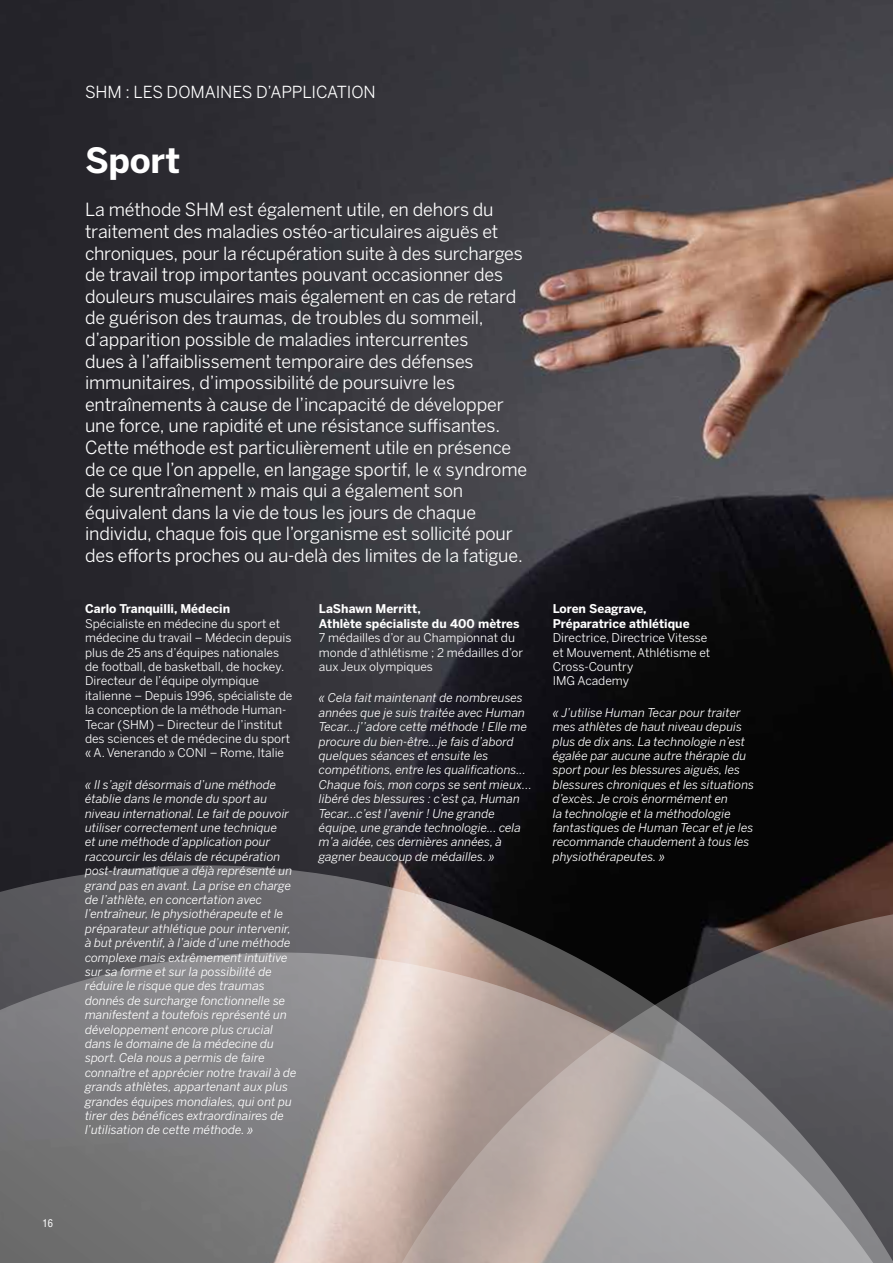
<style>
.page{position:relative;width:893px;height:1263px;background:#fff}
.page>*{position:absolute;margin:0;border:0;box-sizing:border-box;transform-origin:0 0}
.t1{font:700 34.5px "Benton Sans";letter-spacing:-.005em;color:#fff}
.t2{font:18px/21.6px "Benton Sans";letter-spacing:-.01em;color:#fff}
.t3{font:16.5px "Benton Sans";letter-spacing:-.01em;color:#fff}
.t4{font:italic 12px/14.4px "Benton Sans";color:#fff}
.t5{font:12px/14.4px "Benton Sans";color:#fff}
.t6{font:700 12px/14.4px "Benton Sans";color:#fff}
.t7{font:condensed 10.5px "Helvetica LT Std";color:#fff}
</style>
<div class="page">
<img style="left:0;top:0;width:893px;height:865px">
<svg style="left:0;top:865px;width:893px;height:87px;background:#434042"></svg>
<svg style="left:307px;top:902px;width:586px;height:50px;background:#4e4542"></svg>
<svg style="left:0;top:952px;width:893px;height:311px;background:#928c8b"></svg>
<h3 class="t3" style="left:85px;top:82px;width:292px">SHM : LES DOMAINES D’APPLICATION</h3>
<h1 class="t1" style="left:85px;top:140px;width:97px">Sport</h1>
<p class="t2" style="left:85px;top:199px;width:444px">La méthode SHM est également utile, en dehors du traitement des maladies ostéo-articulaires aiguës et chroniques, pour la récupération suite à des surcharges de travail trop importantes pouvant occasionner des douleurs musculaires mais également en cas de retard de guérison des traumas, de troubles du sommeil, d’apparition possible de maladies intercurrentes<br>dues à l’affaiblissement temporaire des défenses immunitaires, d’impossibilité de poursuivre les entraînements à cause de l’incapacité de développer une force, une rapidité et une résistance suffisantes.<br>Cette méthode est particulièrement utile en présence de ce que l’on appelle, en langage sportif, le « syndrome de surentraînement » mais qui a également son équivalent dans la vie de tous les jours de chaque individu, chaque fois que l’organisme est sollicité pour des efforts proches ou au-delà des limites de la fatigue.</p>
<p class="t6" style="left:85px;top:601px;width:147px">Carlo Tranquilli, Médecin</p>
<p class="t5" style="left:85px;top:616px;width:209px">Spécialiste en médecine du sport et médecine du travail – Médecin depuis plus de 25 ans d’équipes nationales de football, de basketball, de hockey.<br>Directeur de l’équipe olympique italienne – Depuis 1996, spécialiste de la conception de la méthode Human-Tecar (SHM) – Directeur de l’institut des sciences et de médecine du sport « A. Venerando » CONI – Rome, Italie</p>
<p class="t4" style="left:85px;top:777px;width:213px">« Il s’agit désormais d’une méthode établie dans le monde du sport au niveau international. Le fait de pouvoir utiliser correctement une technique<br>et une méthode d’application pour raccourcir les délais de récupération post-traumatique a déjà représenté un grand pas en avant. La prise en charge de l’athlète, en concertation avec l’entraîneur, le physiothérapeute et le préparateur athlétique pour intervenir, à but préventif, à l’aide d’une méthode complexe mais extrêmement intuitive sur sa forme et sur la possibilité de réduire le risque que des traumas donnés de surcharge fonctionnelle se manifestent a toutefois représenté un développement encore plus crucial dans le domaine de la médecine du sport. Cela nous a permis de faire connaître et apprécier notre travail à de grands athlètes, appartenant aux plus grandes équipes mondiales, qui ont pu tirer des bénéfices extraordinaires de l’utilisation de cette méthode. »</p>
<p class="t6" style="left:319px;top:601px;width:202px">LaShawn Merritt,<br>Athlète spécialiste du 400 mètres</p>
<p class="t5" style="left:319px;top:630px;width:206px">7 médailles d’or au Championnat du monde d’athlétisme ; 2 médailles d’or aux Jeux olympiques</p>
<p class="t4" style="left:319px;top:691px;width:214px">« Cela fait maintenant de nombreuses années que je suis traitée avec Human Tecar...j’’adore cette méthode ! Elle me procure du bien-être...je fais d’abord quelques séances et ensuite les compétitions, entre les qualifications...<br>Chaque fois, mon corps se sent mieux... libéré des blessures : c’est ça, Human Tecar...c’est l’avenir ! Une grande équipe, une grande technologie... cela m’a aidée, ces dernières années, à gagner beaucoup de médailles. »</p>
<p class="t6" style="left:553px;top:601px;width:138px">Loren Seagrave,<br>Préparatrice athlétique</p>
<p class="t5" style="left:553px;top:630px;width:159px">Directrice, Directrice Vitesse et Mouvement, Athlétisme et<br>Cross-Country<br>IMG Academy</p>
<p class="t4" style="left:553px;top:705px;width:203px">« J’utilise Human Tecar pour traiter mes athlètes de haut niveau depuis plus de dix ans. La technologie n’est égalée par aucune autre thérapie du sport pour les blessures aiguës, les blessures chroniques et les situations d’excès. Je crois énormément en<br>la technologie et la méthodologie fantastiques de Human Tecar et je les recommande chaudement à tous les physiothérapeutes. »</p>
<p class="t7" style="left:43px;top:1216px;width:12px">16</p>
</div>
